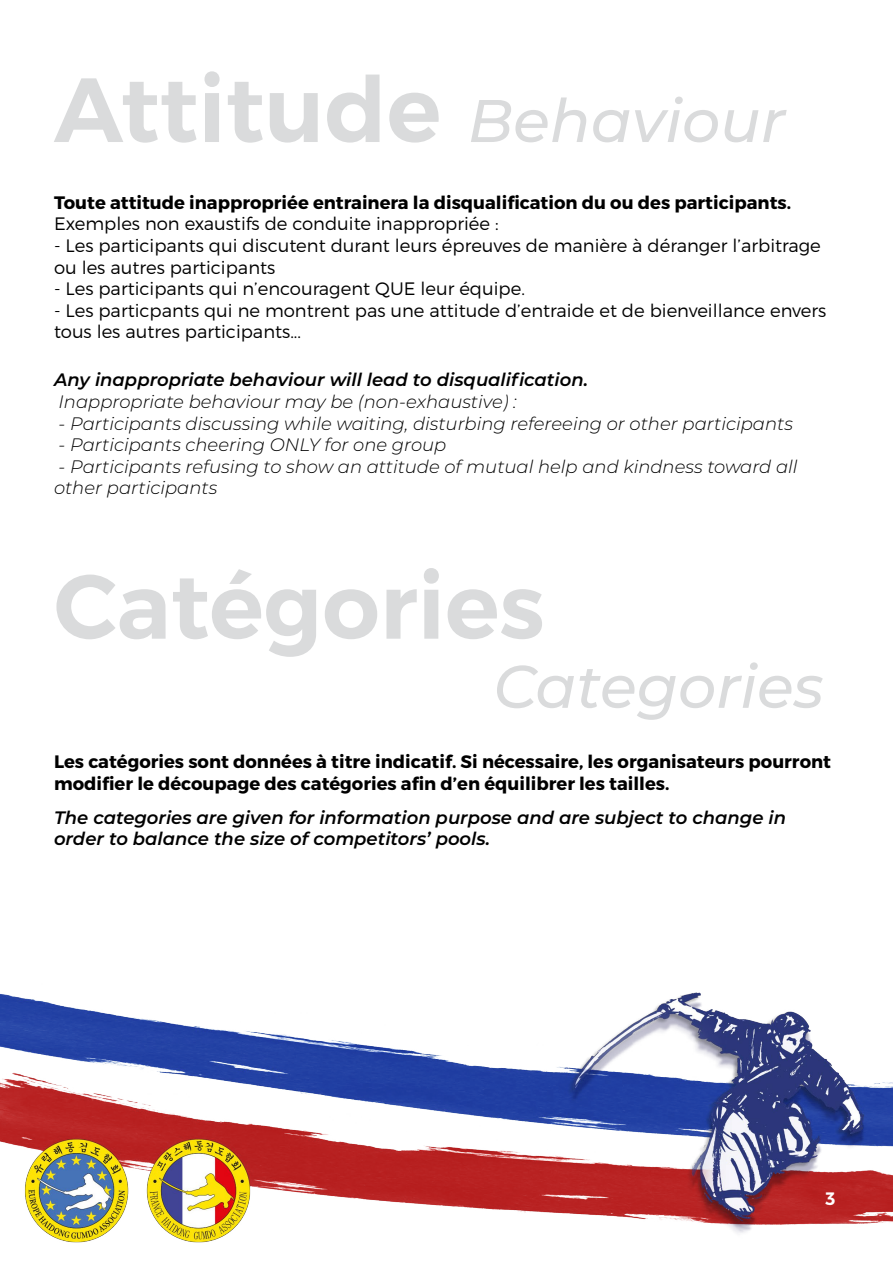
<style>
.page{position:relative;width:893px;height:1263px;background:#fff}
.page>*{position:absolute;margin:0;border:0;box-sizing:border-box;transform-origin:0 0}
.t1{font:600 90.9px "Montserrat";color:#dadbdc}
.t2{font:italic 500 60px "Montserrat";color:#dadbdc}
.t3{font:300 18px/21.6px "Montserrat";color:#000}
.t4{font:italic 300 18px/21.6px "Montserrat";color:#000}
.t5{font:700 18px/21.6px "Montserrat";color:#000}
.t6{font:italic 600 18px/21.6px "Montserrat";color:#000}
.t7{font:600 18px "Montserrat";color:#fff}
</style>
<div class="page">
<img style="left:0;top:992px;width:893px;height:251px">
<h1 class="t1" style="left:54px;top:53px;width:389px">Attitude</h1>
<h2 class="t2" style="left:468px;top:79px;width:319px">Behaviour</h2>
<p class="t5" style="left:54px;top:192px;width:739px">Toute attitude inappropriée entrainera la disqualification du ou des participants.</p>
<p class="t3" style="left:54px;top:213px;width:446px">Exemples non exaustifs de conduite inappropriée :</p>
<p class="t3" style="left:54px;top:234px;width:768px">- Les participants qui discutent durant leurs épreuves de manière à déranger l’arbitrage ou les autres participants</p>
<p class="t3" style="left:54px;top:278px;width:472px">- Les participants qui n’encouragent QUE leur équipe.</p>
<p class="t3" style="left:54px;top:299px;width:774px">- Les particpants qui ne montrent pas une attitude d’entraide et de bienveillance envers tous les autres participants...</p>
<p class="t6" style="left:54px;top:368px;width:536px">Any inappropriate behaviour will lead to disqualification.</p>
<p class="t4" style="left:59px;top:390px;width:460px">Inappropriate behaviour may be (non-exhaustive) :</p>
<p class="t4" style="left:59px;top:412px;width:736px">- Participants discussing while waiting, disturbing refereeing or other participants</p>
<p class="t4" style="left:59px;top:433px;width:389px">- Participants cheering ONLY for one group</p>
<p class="t4" style="left:54px;top:455px;width:745px">- Participants refusing to show an attitude of mutual help and kindness toward all other participants</p>
<h1 class="t1" style="left:54px;top:550px;width:492px">Catégories</h1>
<h2 class="t2" style="left:493px;top:645px;width:332px">Categories</h2>
<p class="t5" style="left:54px;top:751px;width:779px">Les catégories sont données à titre indicatif. Si nécessaire, les organisateurs pourront modifier le découpage des catégories afin d’en équilibrer les tailles.</p>
<p class="t6" style="left:54px;top:805px;width:734px">The categories are given for information purpose and are subject to change in order to balance the size of competitors’ pools.</p>
<p class="t7" style="left:825px;top:1187px;width:11px">3</p>
</div>
